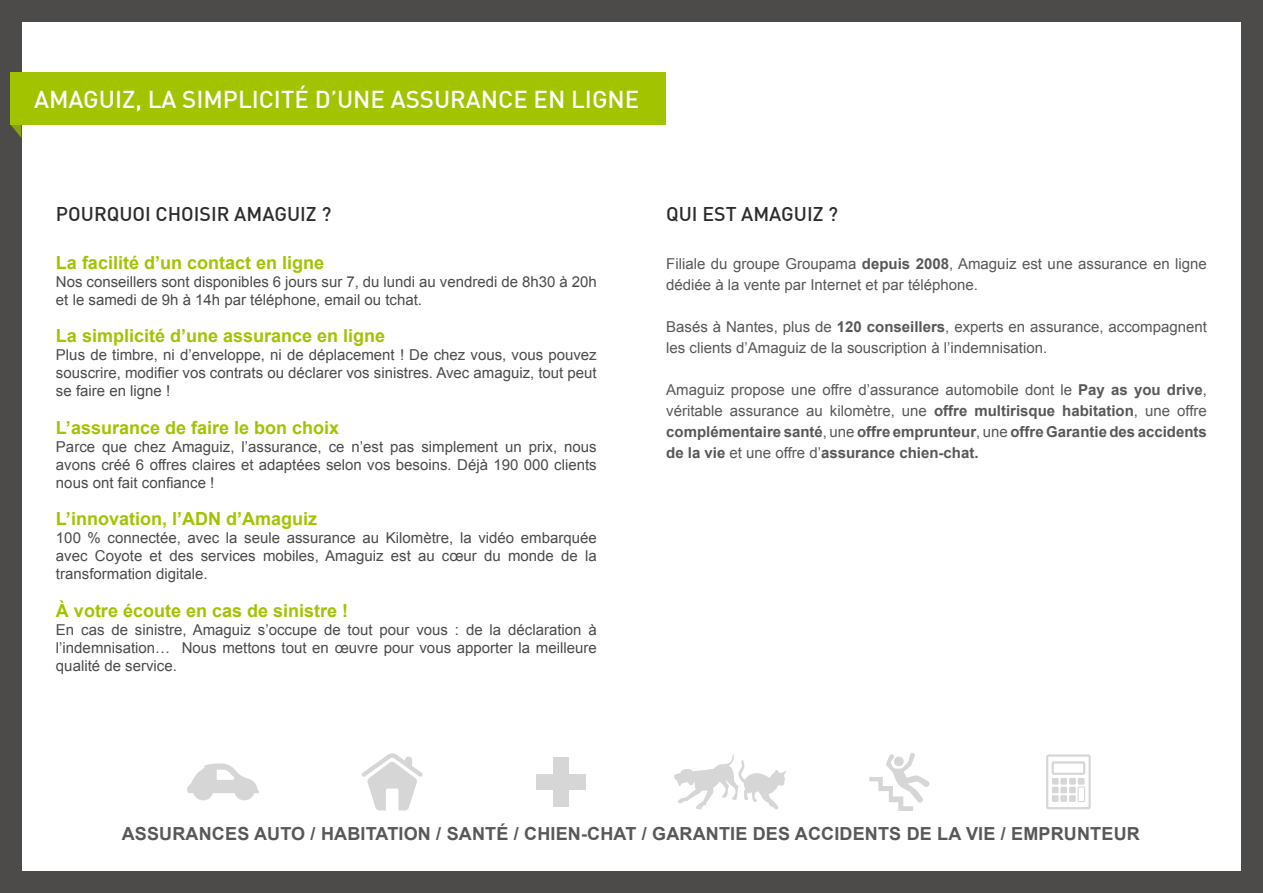
<style>
.page{position:relative;width:1263px;height:893px;background:#fff}
.page>*{position:absolute;margin:0;border:0;box-sizing:border-box;transform-origin:0 0}
.t1{font:500 24px "DIN";color:#fff}
.t2{font:500 19.5px "DIN";color:#2d2c2c}
.t3{font:700 18px "Arial";color:#a2c300}
.t4{font:700 18px "Arial";letter-spacing:.01em;color:#57585a}
.t5{font:15px/18px "Arial";color:#4c4b4a;text-align:justify}
.t6{font:700 15px/21px "Arial";color:#57585a;text-align:justify}
.t7{font:15px/21px "Arial";color:#57585a}
.s1{font-weight:700}
.s2{font-weight:400}
</style>
<div class="page">
<div style="left:0;top:0;width:1263px;height:21px;background:#4c4b4a"></div>
<div style="left:0;top:872px;width:1263px;height:21px;background:#4c4b4a"></div>
<div style="left:0;top:21px;width:21px;height:861px;background:#4c4b4a"></div>
<div style="left:1242px;top:21px;width:21px;height:861px;background:#4c4b4a"></div>
<svg style="left:11px;top:125px;width:10px;height:12px"></svg>
<div style="left:11px;top:72px;width:655px;height:53px;background:#a2c300"></div>
<svg style="left:187px;top:763px;width:72px;height:37px"></svg>
<div style="left:553px;top:757px;width:16px;height:49px;background:#d6d6d6"></div>
<div style="left:537px;top:774px;width:49px;height:16px;background:#d6d6d6"></div>
<svg style="left:869px;top:753px;width:60px;height:58px"></svg>
<svg style="left:674px;top:754px;width:112px;height:55px"></svg>
<svg style="left:362px;top:753px;width:61px;height:57px"></svg>
<svg style="left:1046px;top:754px;width:45px;height:55px"></svg>
<h1 class="t1" style="left:34px;top:84px;width:607px">AMAGUIZ, LA SIMPLICITÉ D’UNE ASSURANCE EN LIGNE</h1>
<h2 class="t2" style="left:56px;top:201px;width:277px">POURQUOI CHOISIR AMAGUIZ ?</h2>
<p class="t3" style="left:56px;top:250px;width:270px">La facilité d’un contact en ligne</p>
<p class="t5" style="left:56px;top:273px;width:542px">Nos conseillers sont disponibles 6 jours sur 7, du lundi au vendredi de 8h30 à 20h et le samedi de 9h à 14h par téléphone, email ou tchat.</p>
<p class="t3" style="left:56px;top:324px;width:331px">La simplicité d’une assurance en ligne</p>
<p class="t5" style="left:56px;top:346px;width:542px">Plus de timbre, ni d’enveloppe, ni de déplacement ! De chez vous, vous pouvez souscrire, modifier vos contrats ou déclarer vos sinistres. Avec amaguiz, tout peut se faire en ligne !</p>
<p class="t3" style="left:56px;top:415px;width:285px">L’assurance de faire le bon choix</p>
<p class="t5" style="left:56px;top:438px;width:542px">Parce que chez Amaguiz, l’assurance, ce n’est pas simplement un prix, nous avons créé 6 offres claires et adaptées selon vos besoins. Déjà 190 000 clients nous ont fait confiance !</p>
<p class="t3" style="left:56px;top:507px;width:263px">L’innovation, l’ADN d’Amaguiz</p>
<p class="t5" style="left:56px;top:529px;width:542px">100 % connectée, avec la seule assurance au Kilomètre, la vidéo embarquée avec Coyote et des services mobiles, Amaguiz est au cœur du monde de la transformation digitale.</p>
<p class="t3" style="left:56px;top:598px;width:294px">À votre écoute en cas de sinistre !</p>
<p class="t5" style="left:56px;top:621px;width:542px">En cas de sinistre, Amaguiz s’occupe de tout pour vous : de la déclaration à l’indemnisation… Nous mettons tout en œuvre pour vous apporter la meilleure qualité de service.</p>
<h2 class="t2" style="left:666px;top:201px;width:174px">QUI EST AMAGUIZ ?</h2>
<p class="t7" style="left:666px;top:253px;width:542px">Filiale du groupe Groupama <span class="s1">depuis 2008</span>, Amaguiz est une assurance en ligne dédiée à la vente par Internet et par téléphone.</p>
<p class="t7" style="left:666px;top:316px;width:542px">Basés à Nantes, plus de <span class="s1">120 conseillers</span>, experts en assurance, accompagnent les clients d’Amaguiz de la souscription à l’indemnisation.</p>
<p class="t6" style="left:666px;top:379px;width:542px"><span class="s2">Amaguiz propose une offre d’assurance automobile dont le</span> Pay as you drive<span class="s2">, véritable assurance au kilomètre, une</span> offre multirisque habitation<span class="s2">, une offre </span>complémentaire santé<span class="s2">, une</span> offre emprunteur<span class="s2">, une</span> offre Garantie des accidents de la vie <span class="s2">et une offre d’</span>assurance chien-chat.</p>
<p class="t4" style="left:122px;top:822px;width:1019px">ASSURANCES AUTO / HABITATION / SANTÉ / CHIEN-CHAT / GARANTIE DES ACCIDENTS DE LA VIE / EMPRUNTEUR</p>
</div>
